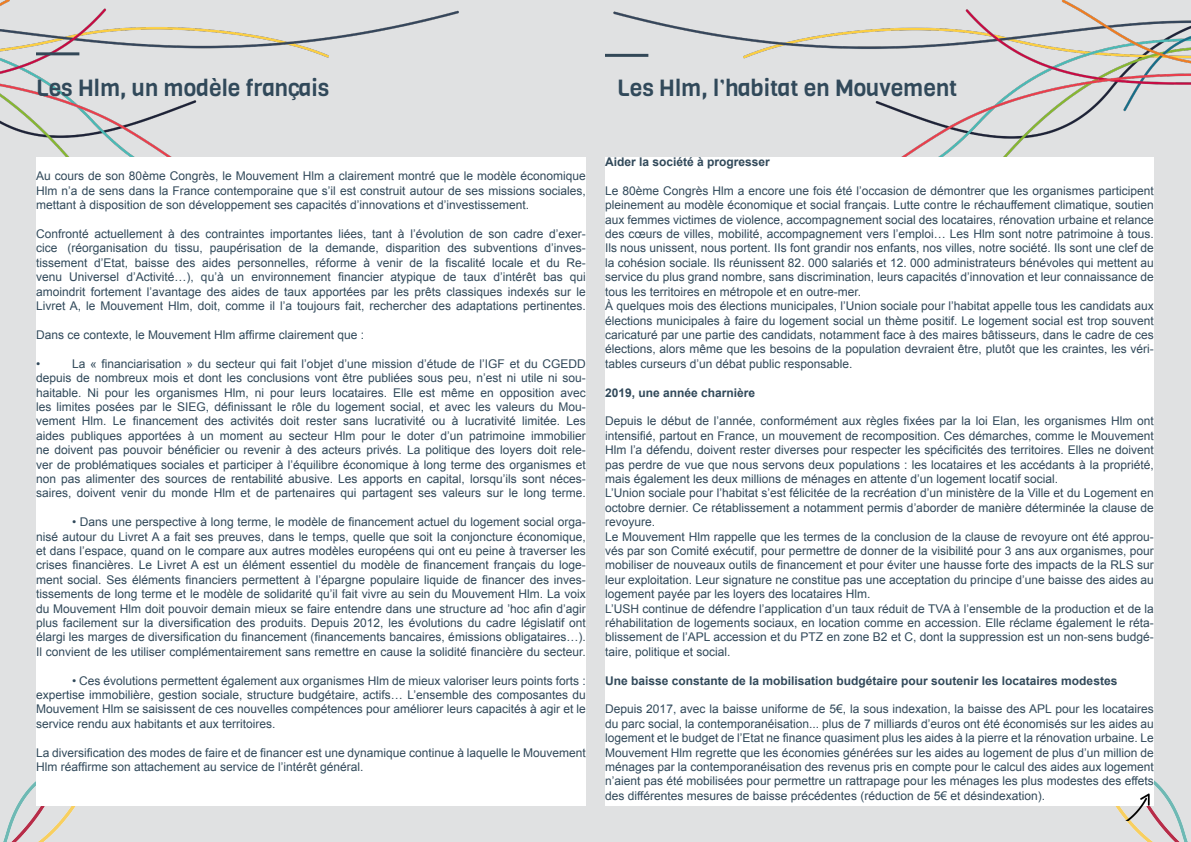
<style>
.page{position:relative;width:1191px;height:842px;background:#fff}
.page>*{position:absolute;margin:0;border:0;box-sizing:border-box;transform-origin:0 0}
.t1{font:23px "Viga";color:#31495a}
.t2{font:12px/14.4px "Arial";color:#31495a;text-align:justify}
.t3{font:700 12px "Arial";color:#31495a}
</style>
<div class="page">
<div style="left:0;top:0;width:595px;height:842px;background:#e0e1e2"></div>
<div style="left:595px;top:0;width:596px;height:842px;background:#e0e1e2"></div>
<img style="left:3px;top:781px;width:73px;height:61px">
<img style="left:1125px;top:780px;width:63px;height:62px">
<img style="left:605px;top:0;width:586px;height:157px">
<img style="left:0;top:0;width:459px;height:157px">
<div style="left:36px;top:157px;width:550px;height:649px;background:#fff"></div>
<div style="left:605px;top:157px;width:549px;height:649px;background:#fff"></div>
<hr style="left:36px;top:52px;width:43px;height:3px;background:#334858">
<hr style="left:605px;top:54px;width:43px;height:3px;background:#334858">
<img style="left:1115px;top:791px;width:40px;height:29px">
<p class="t1" style="left:36px;top:73px;width:295px">Les Hlm, un modèle français</p>
<p class="t1" style="left:617px;top:73px;width:342px">Les Hlm, l’habitat en Mouvement</p>
<p class="t2" style="left:36px;top:169px;width:551px">Au cours de son 80ème Congrès, le Mouvement Hlm a clairement montré que le modèle économique Hlm n’a de sens dans la France contemporaine que s’il est construit autour de ses missions sociales, mettant à disposition de son développement ses capacités d’innovations et d’investissement.</p>
<p class="t2" style="left:36px;top:227px;width:551px">Confronté actuellement à des contraintes importantes liées, tant à l’évolution de son cadre d’exer&shy;cice (réorganisation du tissu, paupérisation de la demande, disparition des subventions d’inves&shy;tissement d’Etat, baisse des aides personnelles, réforme à venir de la fiscalité locale et du Re&shy;venu Universel d’Activité…), qu’à un environnement financier atypique de taux d’intérêt bas qui amoindrit fortement l’avantage des aides de taux apportées par les prêts classiques indexés sur le Livret A, le Mouvement Hlm, doit, comme il l’a toujours fait, rechercher des adaptations pertinentes.</p>
<p class="t2" style="left:36px;top:328px;width:330px">Dans ce contexte, le Mouvement Hlm affirme clairement que :</p>
<p class="t2" style="left:36px;top:356px;width:6px">•</p>
<p class="t2" style="left:36px;top:356px;width:551px;text-indent:36px">La « financiarisation » du secteur qui fait l’objet d’une mission d’étude de l’IGF et du CGEDD depuis de nombreux mois et dont les conclusions vont être publiées sous peu, n’est ni utile ni sou&shy;haitable. Ni pour les organismes Hlm, ni pour leurs locataires. Elle est même en opposition avec les limites posées par le SIEG, définissant le rôle du logement social, et avec les valeurs du Mou&shy;vement Hlm. Le financement des activités doit rester sans lucrativité ou à lucrativité limitée. Les aides publiques apportées à un moment au secteur Hlm pour le doter d’un patrimoine immobilier ne doivent pas pouvoir bénéficier ou revenir à des acteurs privés. La politique des loyers doit rele&shy;ver de problématiques sociales et participer à l’équilibre économique à long terme des organismes et non pas alimenter des sources de rentabilité abusive. Les apports en capital, lorsqu’ils sont néces&shy;saires, doivent venir du monde Hlm et de partenaires qui partagent ses valeurs sur le long terme.</p>
<p class="t2" style="left:36px;top:515px;width:551px;text-indent:36px">• Dans une perspective à long terme, le modèle de financement actuel du logement social orga&shy;nisé autour du Livret A a fait ses preuves, dans le temps, quelle que soit la conjoncture économique, et dans l’espace, quand on le compare aux autres modèles européens qui ont eu peine à traverser les crises financières. Le Livret A est un élément essentiel du modèle de financement français du loge&shy;ment social. Ses éléments financiers permettent à l’épargne populaire liquide de financer des inves&shy;tissements de long terme et le modèle de solidarité qu’il fait vivre au sein du Mouvement Hlm. La voix du Mouvement Hlm doit pouvoir demain mieux se faire entendre dans une structure ad ’hoc afin d’agir plus facilement sur la diversification des produits. Depuis 2012, les évolutions du cadre législatif ont élargi les marges de diversification du financement (financements bancaires, émissions obligataires…).<br>Il convient de les utiliser complémentairement sans remettre en cause la solidité financière du secteur.</p>
<p class="t2" style="left:36px;top:673px;width:551px;text-indent:36px">• Ces évolutions permettent également aux organismes Hlm de mieux valoriser leurs points forts : expertise immobilière, gestion sociale, structure budgétaire, actifs… L’ensemble des composantes du Mouvement Hlm se saisissent de ces nouvelles compétences pour améliorer leurs capacités à agir et le service rendu aux habitants et aux territoires.</p>
<p class="t2" style="left:36px;top:745px;width:551px">La diversification des modes de faire et de financer est une dynamique continue à laquelle le Mouvement<br>Hlm réaffirme son attachement au service de l’intérêt général.</p>
<p class="t3" style="left:605px;top:154px;width:166px">Aider la société à progresser</p>
<p class="t2" style="left:605px;top:184px;width:550px">Le 80ème Congrès Hlm a encore une fois été l’occasion de démontrer que les organismes participent pleinement au modèle économique et social français. Lutte contre le réchauffement climatique, soutien aux femmes victimes de violence, accompagnement social des locataires, rénovation urbaine et relance des cœurs de villes, mobilité, accompagnement vers l’emploi… Les Hlm sont notre patrimoine à tous.<br>Ils nous unissent, nous portent. IIs font grandir nos enfants, nos villes, notre société. Ils sont une clef de la cohésion sociale. Ils réunissent 82. 000 salariés et 12. 000 administrateurs bénévoles qui mettent au service du plus grand nombre, sans discrimination, leurs capacités d’innovation et leur connaissance de tous les territoires en métropole et en outre-mer.</p>
<p class="t2" style="left:605px;top:299px;width:550px">À quelques mois des élections municipales, l’Union sociale pour l’habitat appelle tous les candidats aux élections municipales à faire du logement social un thème positif. Le logement social est trop souvent caricaturé par une partie des candidats, notamment face à des maires bâtisseurs, dans le cadre de ces élections, alors même que les besoins de la population devraient être, plutôt que les craintes, les véri&shy;tables curseurs d’un débat public responsable.</p>
<p class="t3" style="left:605px;top:384px;width:152px">2019, une année charnière</p>
<p class="t2" style="left:605px;top:414px;width:550px">Depuis le début de l’année, conformément aux règles fixées par la loi Elan, les organismes Hlm ont intensifié, partout en France, un mouvement de recomposition. Ces démarches, comme le Mouvement Hlm l’a défendu, doivent rester diverses pour respecter les spécificités des territoires. Elles ne doivent pas perdre de vue que nous servons deux populations : les locataires et les accédants à la propriété, mais également les deux millions de ménages en attente d’un logement locatif social.</p>
<p class="t2" style="left:605px;top:486px;width:550px">L’Union sociale pour l’habitat s’est félicitée de la recréation d’un ministère de la Ville et du Logement en octobre dernier. Ce rétablissement a notamment permis d’aborder de manière déterminée la clause de revoyure.</p>
<p class="t2" style="left:605px;top:529px;width:550px">Le Mouvement Hlm rappelle que les termes de la conclusion de la clause de revoyure ont été approu&shy;vés par son Comité exécutif, pour permettre de donner de la visibilité pour 3 ans aux organismes, pour mobiliser de nouveaux outils de financement et pour éviter une hausse forte des impacts de la RLS sur leur exploitation. Leur signature ne constitue pas une acceptation du principe d’une baisse des aides au logement payée par les loyers des locataires Hlm.</p>
<p class="t2" style="left:605px;top:601px;width:550px">L’USH continue de défendre l’application d’un taux réduit de TVA à l’ensemble de la production et de la réhabilitation de logements sociaux, en location comme en accession. Elle réclame également le réta&shy;blissement de l’APL accession et du PTZ en zone B2 et C, dont la suppression est un non-sens budgé&shy;taire, politique et social.</p>
<p class="t3" style="left:605px;top:672px;width:514px">Une baisse constante de la mobilisation budgétaire pour soutenir les locataires modestes</p>
<p class="t2" style="left:605px;top:702px;width:550px">Depuis 2017, avec la baisse uniforme de 5€, la sous indexation, la baisse des APL pour les locataires du parc social, la contemporanéisation... plus de 7 milliards d’euros ont été économisés sur les aides au logement et le budget de l’Etat ne finance quasiment plus les aides à la pierre et la rénovation urbaine. Le Mouvement Hlm regrette que les économies générées sur les aides au logement de plus d’un million de ménages par la contemporanéisation des revenus pris en compte pour le calcul des aides aux logement n’aient pas été mobilisées pour permettre un rattrapage pour les ménages les plus modestes des effets des différentes mesures de baisse précédentes (réduction de 5€ et désindexation).</p>
</div>
